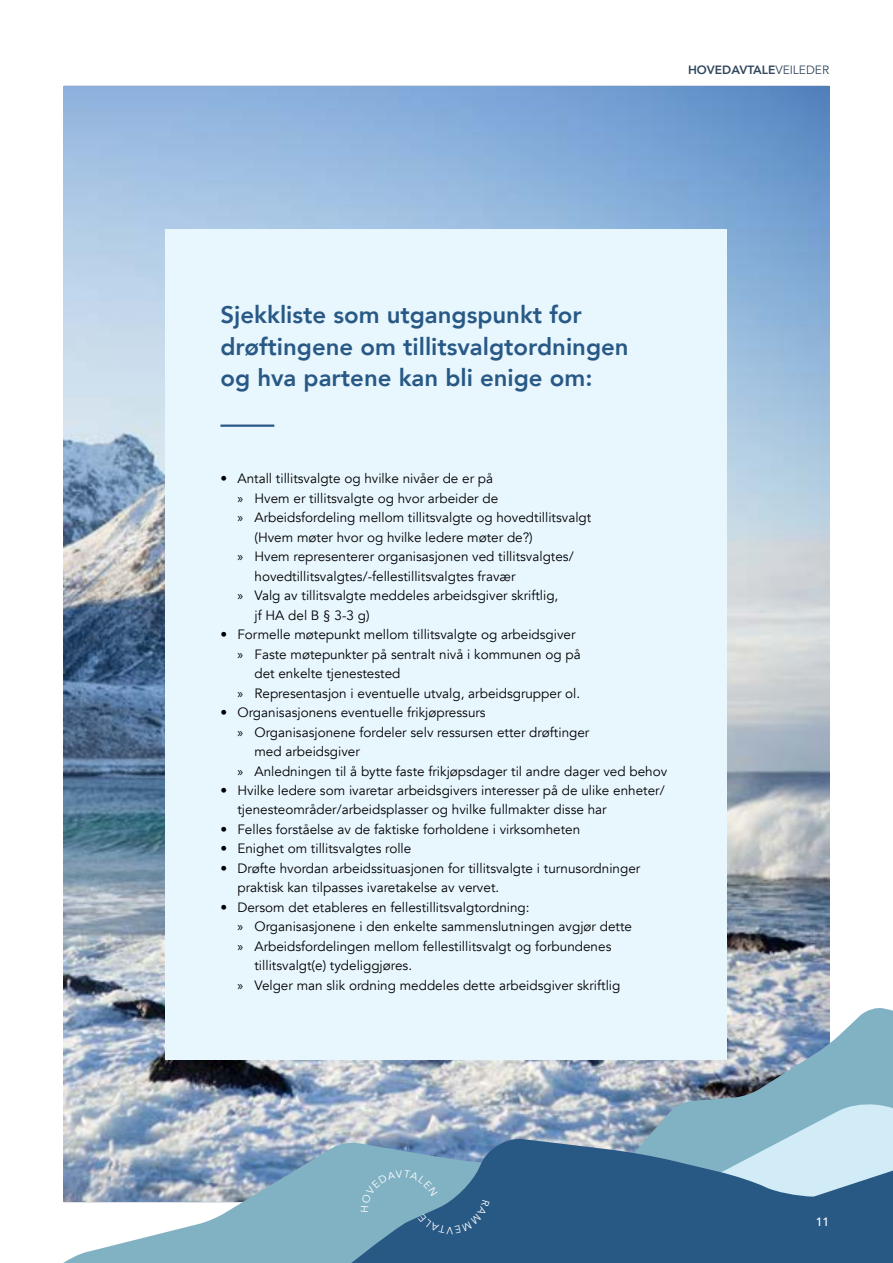
<style>
.page{position:relative;width:893px;height:1263px;background:#fff}
.page>*{position:absolute;margin:0;border:0;box-sizing:border-box;transform-origin:0 0}
.t1{font:800 24px/31.5px "Avenir";color:#285985}
.t2{font:13.5px/19.5px "Avenir";color:#000}
.t3{font:800 12px "Avenir";color:#30475c}
.t4{font:500 12px "Avenir";color:#fff}
.s1{font-weight:400}
.s2{font-family:"Myriad Pro"}
</style>
<div class="page">
<hr style="left:64px;top:86px;width:765px;height:1px;background:#30475c">
<img style="left:64px;top:87px;width:765px;height:881px">
<div style="left:166px;top:229px;width:561px;height:830px;background:#e8f6fe"></div>
<hr style="left:220px;top:424px;width:54px;height:3px;background:#285985">
<svg style="left:63px;top:968px;width:830px;height:295px"></svg>
<svg style="left:493px;top:1103px;width:400px;height:4px;background:#9ab8c7"></svg>
<svg style="left:312px;top:1107px;width:581px;height:156px;background:#6189a9"></svg>
<svg style="left:361px;top:1170px;width:129px;height:64px;background:#5f90ac"></svg>
<p class="t3" style="left:688px;top:60px;width:143px">HOVEDAVTALE<span class="s1">VEILEDER</span></p>
<h1 class="t1" style="left:220px;top:299px;width:410px">Sjekkliste som utgangspunkt for drøftingene om tillitsvalgtordningen og hva partene kan bli enige om:</h1>
<p class="t2" style="left:220px;top:469px;width:274px">• Antall tillitsvalgte og hvilke nivåer de er på</p>
<p class="t2" style="left:237px;top:488px;width:262px"><span class="s2">»</span> Hvem er tillitsvalgte og hvor arbeider de</p>
<p class="t2" style="left:237px;top:508px;width:355px"><span class="s2">»</span> Arbeidsfordeling mellom tillitsvalgte og hovedtillitsvalgt</p>
<p class="t2" style="left:254px;top:527px;width:280px">(Hvem møter hvor og hvilke ledere møter de?)</p>
<p class="t2" style="left:237px;top:547px;width:338px"><span class="s2">»</span> Hvem representerer organisasjonen ved tillitsvalgtes/</p>
<p class="t2" style="left:254px;top:566px;width:263px">hovedtillitsvalgtes/-fellestillitsvalgtes fravær</p>
<p class="t2" style="left:237px;top:586px;width:322px"><span class="s2">»</span> Valg av tillitsvalgte meddeles arbeidsgiver skriftlig,</p>
<p class="t2" style="left:254px;top:605px;width:117px">jf HA del B § 3-3 g)</p>
<p class="t2" style="left:220px;top:625px;width:357px">• Formelle møtepunkt mellom tillitsvalgte og arbeidsgiver</p>
<p class="t2" style="left:237px;top:644px;width:345px"><span class="s2">»</span> Faste møtepunkter på sentralt nivå i kommunen og på</p>
<p class="t2" style="left:254px;top:664px;width:147px">det enkelte tjenestested</p>
<p class="t2" style="left:237px;top:683px;width:344px"><span class="s2">»</span> Representasjon i eventuelle utvalg, arbeidsgrupper ol.</p>
<p class="t2" style="left:220px;top:703px;width:267px">• Organisasjonens eventuelle frikjøpressurs</p>
<p class="t2" style="left:237px;top:722px;width:353px"><span class="s2">»</span> Organisasjonene fordeler selv ressursen etter drøftinger</p>
<p class="t2" style="left:254px;top:742px;width:107px">med arbeidsgiver</p>
<p class="t2" style="left:237px;top:761px;width:431px"><span class="s2">»</span> Anledningen til å bytte faste frikjøpsdager til andre dager ved behov</p>
<p class="t2" style="left:237px;top:781px;width:429px;text-indent:-17px">• Hvilke ledere som ivaretar arbeidsgivers interesser på de ulike enheter/ tjenesteområder/arbeidsplasser og hvilke fullmakter disse har</p>
<p class="t2" style="left:220px;top:820px;width:361px">• Felles forståelse av de faktiske forholdene i virksomheten</p>
<p class="t2" style="left:220px;top:839px;width:192px">• Enighet om tillitsvalgtes rolle</p>
<p class="t2" style="left:237px;top:859px;width:404px;text-indent:-17px">• Drøfte hvordan arbeidssituasjonen for tillitsvalgte i turnusordninger praktisk kan tilpasses ivaretakelse av vervet.</p>
<p class="t2" style="left:220px;top:898px;width:311px">• Dersom det etableres en fellestillitsvalgtordning:</p>
<p class="t2" style="left:237px;top:917px;width:396px"><span class="s2">»</span> Organisasjonene i den enkelte sammenslutningen avgjør dette</p>
<p class="t2" style="left:237px;top:937px;width:375px"><span class="s2">»</span> Arbeidsfordelingen mellom fellestillitsvalgt og forbundenes</p>
<p class="t2" style="left:254px;top:956px;width:159px">tillitsvalgt(e) tydeliggjøres.</p>
<p class="t2" style="left:237px;top:976px;width:384px"><span class="s2">»</span> Velger man slik ordning meddeles dette arbeidsgiver skriftlig</p>
<p class="t4" style="left:816px;top:1212px;width:15px">11</p>
</div>
